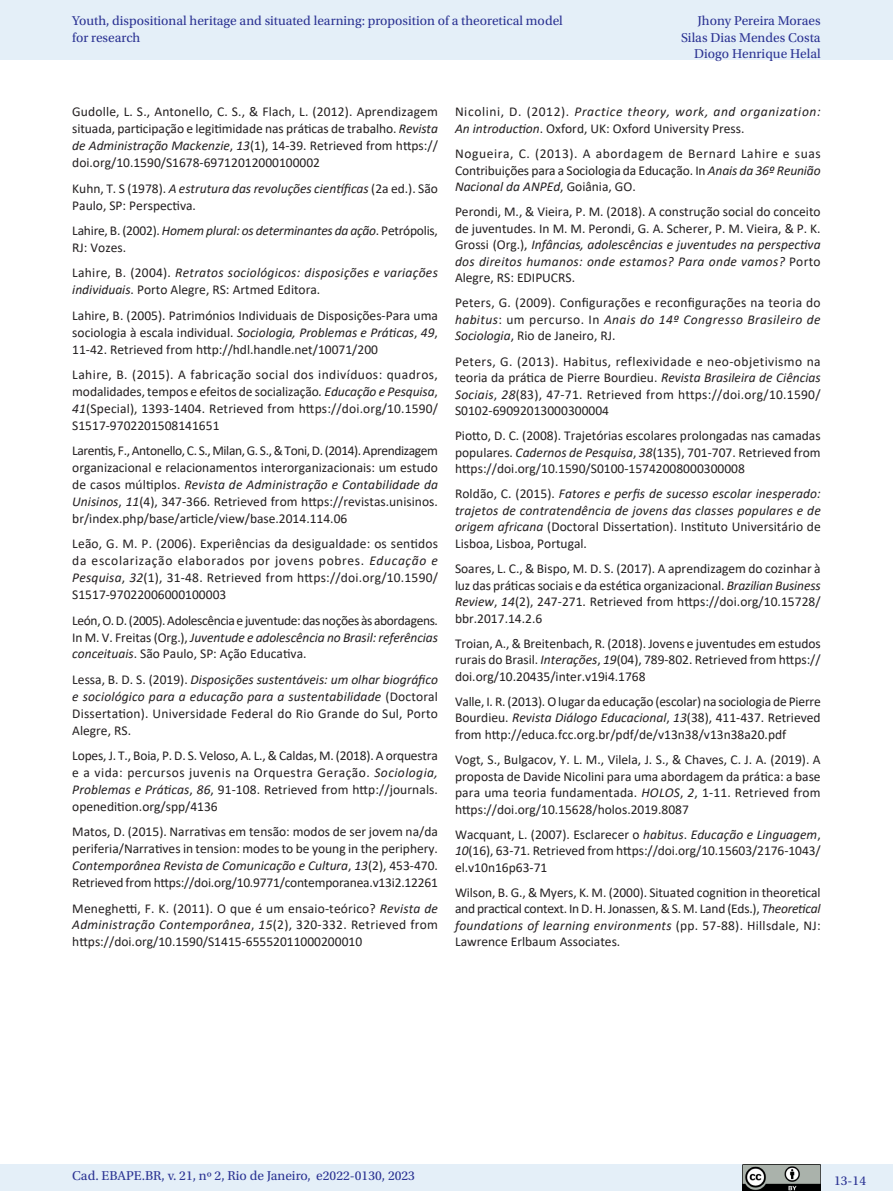
<style>
.page{position:relative;width:893px;height:1191px;background:#fff}
.page>*{position:absolute;margin:0;border:0;box-sizing:border-box;transform-origin:0 0}
.Referencias{font:13.5px/17px "Calibri";color:#231f20;text-align:justify}
.Referencias-2{font:italic 13.5px/16.5px "Calibri";letter-spacing:.01em;color:#231f20}
.t1{font:13.5px/16.5px "Utopia Std";color:#2b3393}
.s1{font-style:italic}
.s2{font-style:normal}
</style>
<div class="page">
<div style="left:0;top:0;width:893px;height:60px;background:#e4eff8"></div>
<div style="left:0;top:1164px;width:893px;height:27px;background:#e4eff8"></div>
<img style="left:743px;top:1164px;width:78px;height:27px">
<p class="t1" style="left:72px;top:13px;width:492px">Youth, dispositional heritage and situated learning: proposition of a theoretical model for research</p>
<p class="t1" style="left:681px;top:13px;width:141px;text-align:right">Jhony Pereira Moraes<br>Silas Dias Mendes Costa<br>Diogo Henrique Helal</p>
<p class="Referencias" style="left:72px;top:103px;width:367px">Gudolle, L. S., Antonello, C. S., &amp; Flach, L. (2012). Aprendizagem situada, participação e legitimidade nas práticas de trabalho. <span class="s1">Revista de Administração Mackenzie</span>, <span class="s1">13</span>(1), 14-39. Retrieved from https:// doi.org/10.1590/S1678-69712012000100002</p>
<p class="Referencias" style="left:72px;top:179px;width:367px">Kuhn, T. S (1978). <span class="s1">A estrutura das revoluções científicas</span> (2a ed.). São<br>Paulo, SP: Perspectiva.</p>
<p class="Referencias" style="left:72px;top:222px;width:367px">Lahire, B. (2002). <span class="s1">Homem plural: os determinantes da ação</span>. Petrópolis,<br>RJ: Vozes.</p>
<p class="Referencias-2" style="left:72px;top:264px;width:367px;line-height:17px"><span class="s2">Lahire, B. (2004).</span> Retratos sociológicos: disposições e variações individuais<span class="s2">. Porto Alegre, RS: Artmed Editora.</span></p>
<p class="Referencias" style="left:72px;top:306px;width:367px">Lahire, B. (2005). Patrimónios Individuais de Disposições-Para uma sociologia à escala individual. <span class="s1">Sociologia, Problemas e Práticas</span>, <span class="s1">49</span>, 11-42. Retrieved from http://hdl.handle.net/10071/200</p>
<p class="Referencias" style="left:72px;top:366px;width:367px">Lahire, B. (2015). A fabricação social dos indivíduos: quadros, modalidades, tempos e efeitos de socialização<span class="s1">. Educação e Pesquisa</span>, <span class="s1">41</span>(Special), 1393-1404. Retrieved from https://doi.org/10.1590/ S1517-9702201508141651</p>
<p class="Referencias" style="left:72px;top:442px;width:367px">Larentis, F., Antonello, C. S., Milan, G. S., &amp; Toni, D. (2014). Aprendizagem organizacional e relacionamentos interorganizacionais: um estudo de casos múltiplos. <span class="s1">Revista de Administração e Contabilidade da Unisinos</span>, <span class="s1">11</span>(4), 347-366. Retrieved from https://revistas.unisinos. br/index.php/base/article/view/base.2014.114.06</p>
<p class="Referencias" style="left:72px;top:535px;width:367px">Leão, G. M. P. (2006). Experiências da desigualdade: os sentidos da escolarização elaborados por jovens pobres. <span class="s1">Educação e Pesquisa</span>, <span class="s1">32</span>(1), 31-48. Retrieved from https://doi.org/10.1590/ S1517-97022006000100003</p>
<p class="Referencias" style="left:72px;top:611px;width:367px">León, O. D. (2005). Adolescência e juventude: das noções às abordagens.<br>In M. V. Freitas (Org.), <span class="s1">Juventude e adolescência no Brasil: referências conceituais</span>. São Paulo, SP: Ação Educativa.</p>
<p class="Referencias" style="left:72px;top:670px;width:367px">Lessa, B. D. S. (2019). <span class="s1">Disposições sustentáveis: um olhar biográfico e sociológico para a educação para a sustentabilidade</span> (Doctoral Dissertation). Universidade Federal do Rio Grande do Sul, Porto Alegre, RS.</p>
<p class="Referencias" style="left:72px;top:747px;width:367px">Lopes, J. T., Boia, P. D. S. Veloso, A. L., &amp; Caldas, M. (2018). A orquestra e a vida: percursos juvenis na Orquestra Geração. <span class="s1">Sociologia, Problemas e Práticas</span>, <span class="s1">86</span>, 91-108. Retrieved from http://journals. openedition.org/spp/4136</p>
<p class="Referencias" style="left:72px;top:823px;width:367px">Matos, D. (2015). Narrativas em tensão: modos de ser jovem na/da periferia/Narratives in tension: modes to be young in the periphery.<br><span class="s1">Contemporânea Revista de Comunicação e Cultura</span>, <span class="s1">13</span>(2), 453-470.<br>Retrieved from https://doi.org/10.9771/contemporanea.v13i2.12261</p>
<p class="Referencias" style="left:72px;top:899px;width:367px">Meneghetti, F. K. (2011). O que é um ensaio-teórico? <span class="s1">Revista de Administração Contemporânea</span>, <span class="s1">15</span>(2), 320-332. Retrieved from https://doi.org/10.1590/S1415-65552011000200010</p>
<p class="Referencias" style="left:455px;top:103px;width:367px;line-height:16.5px">Nicolini, D. (2012). <span class="s1">Practice theory, work, and organization:<br>An introduction</span>. Oxford, UK: Oxford University Press.</p>
<p class="Referencias" style="left:455px;top:145px;width:367px;line-height:16.5px">Nogueira, C. (2013). A abordagem de Bernard Lahire e suas Contribuições para a Sociologia da Educação. In <span class="s1">Anais da 36º Reunião Nacional da ANPEd</span>, Goiânia, GO.</p>
<p class="Referencias" style="left:455px;top:203px;width:367px;line-height:16.5px">Perondi, M., &amp; Vieira, P. M. (2018). A construção social do conceito de juventudes. In M. M. Perondi, G. A. Scherer, P. M. Vieira, &amp; P. K.<br>Grossi (Org.), <span class="s1">Infâncias, adolescências e juventudes na perspectiva dos direitos humanos: onde estamos? Para onde vamos?</span> Porto Alegre, RS: EDIPUCRS.</p>
<p class="Referencias" style="left:455px;top:294px;width:367px;line-height:16.5px">Peters, G. (2009). Configurações e reconfigurações na teoria do <span class="s1">habitus</span>: um percurso. In <span class="s1">Anais do 14º Congresso Brasileiro de Sociologia</span>, Rio de Janeiro, RJ.</p>
<p class="Referencias" style="left:455px;top:352px;width:367px;line-height:16.5px">Peters, G. (2013). Habitus, reflexividade e neo-objetivismo na teoria da prática de Pierre Bourdieu. <span class="s1">Revista Brasileira de Ciências Sociais</span>, <span class="s1">28</span>(83), 47-71. Retrieved from https://doi.org/10.1590/ S0102-69092013000300004</p>
<p class="Referencias" style="left:455px;top:427px;width:367px;line-height:16.5px">Piotto, D. C. (2008). Trajetórias escolares prolongadas nas camadas populares. <span class="s1">Cadernos de Pesquisa</span>, <span class="s1">38</span>(135), 701-707. Retrieved from https://doi.org/10.1590/S0100-15742008000300008</p>
<p class="Referencias-2" style="left:455px;top:485px;width:367px;text-align:justify"><span class="s2">Roldão, C. (2015).</span> Fatores e perfis de sucesso escolar inesperado: trajetos de contratendência de jovens das classes populares e de origem africana <span class="s2">(Doctoral Dissertation). Instituto Universitário de Lisboa, Lisboa, Portugal.</span></p>
<p class="Referencias" style="left:455px;top:560px;width:367px;line-height:16.5px">Soares, L. C., &amp; Bispo, M. D. S. (2017). A aprendizagem do cozinhar à luz das práticas sociais e da estética organizacional. <span class="s1">Brazilian Business Review</span>, <span class="s1">14</span>(2), 247-271. Retrieved from https://doi.org/10.15728/ bbr.2017.14.2.6</p>
<p class="Referencias" style="left:455px;top:634px;width:367px;line-height:16.5px">Troian, A., &amp; Breitenbach, R. (2018). Jovens e juventudes em estudos rurais do Brasil. <span class="s1">Interações</span>, <span class="s1">19</span>(04), 789-802. Retrieved from https:// doi.org/10.20435/inter.v19i4.1768</p>
<p class="Referencias" style="left:455px;top:693px;width:367px;line-height:16.5px">Valle, I. R. (2013). O lugar da educação (escolar) na sociologia de Pierre Bourdieu. <span class="s1">Revista Diálogo Educacional</span>, <span class="s1">13</span>(38), 411-437. Retrieved from http://educa.fcc.org.br/pdf/de/v13n38/v13n38a20.pdf</p>
<p class="Referencias" style="left:455px;top:751px;width:367px;line-height:16.5px">Vogt, S., Bulgacov, Y. L. M., Vilela, J. S., &amp; Chaves, C. J. A. (2019). A proposta de Davide Nicolini para uma abordagem da prática: a base para uma teoria fundamentada. <span class="s1">HOLOS</span>, <span class="s1">2</span>, 1-11. Retrieved from https://doi.org/10.15628/holos.2019.8087</p>
<p class="Referencias" style="left:455px;top:825px;width:367px;line-height:16.5px">Wacquant, L. (2007). Esclarecer o <span class="s1">habitus</span>. <span class="s1">Educação e Linguagem</span>, <span class="s1">10</span>(16), 63-71. Retrieved from https://doi.org/10.15603/2176-1043/ el.v10n16p63-71</p>
<p class="Referencias" style="left:455px;top:883px;width:367px;line-height:16.5px">Wilson, B. G., &amp; Myers, K. M. (2000). Situated cognition in theoretical and practical context. In D. H. Jonassen, &amp; S. M. Land (Eds.), <span class="s1">Theoretical foundations of learning environments</span> (pp. 57-88). Hillsdale, NJ:<br>Lawrence Erlbaum Associates.</p>
<p class="t1" style="left:72px;top:1167px;width:344px">Cad. EBAPE.BR, v. 21, nº 2, Rio de Janeiro, e2022-0130, 2023</p>
<p class="t1" style="left:834px;top:1172px;width:33px">13-14</p>
</div>
